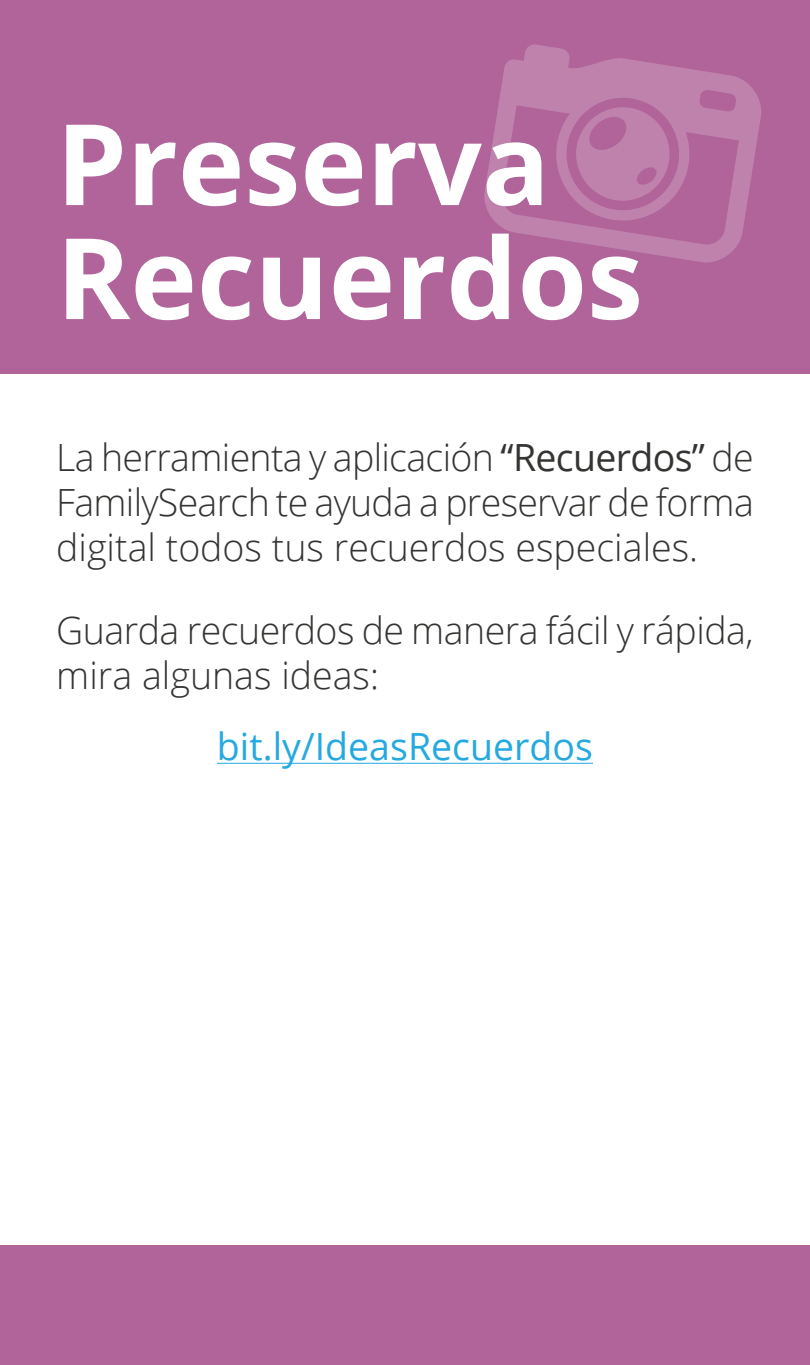
<style>
.page{position:relative;width:810px;height:1365px;background:#fff}
.page>*{position:absolute;margin:0;border:0;box-sizing:border-box;transform-origin:0 0}
.t1{font:700 112.5px/114px "Open Sans";color:#fff}
.Cuerpo_texto{font:300 37.5px/45px "Open Sans";color:#343432;text-align:justify}
.Cuerpo_texto-2{font:37.5px "Open Sans";color:#25a9e1}
.s1{font-weight:400}
</style>
<div class="page">
<div style="left:0;top:0;width:810px;height:374px;background:#b0649a"></div>
<div style="left:0;top:1245px;width:810px;height:120px;background:#b0649a"></div>
<hr style="left:217px;top:763px;width:376px;height:1px;background:#25a9e1">
<svg style="left:484px;top:44px;width:277px;height:219px"></svg>
<p class="t1" style="left:56px;top:104px;width:588px">Preserva<br>Recuerdos</p>
<p class="Cuerpo_texto" style="left:56px;top:434px;width:699px">La herramienta y aplicación <span class="s1">“Recuerdos”</span> de FamilySearch te ayuda a preservar de forma digital todos tus recuerdos especiales.</p>
<p class="Cuerpo_texto" style="left:56px;top:607px;width:699px">Guarda recuerdos de manera fácil y rápida, mira algunas ideas:</p>
<p class="Cuerpo_texto-2" style="left:217px;top:721px;width:378px">bit.ly/IdeasRecuerdos</p>
</div>
